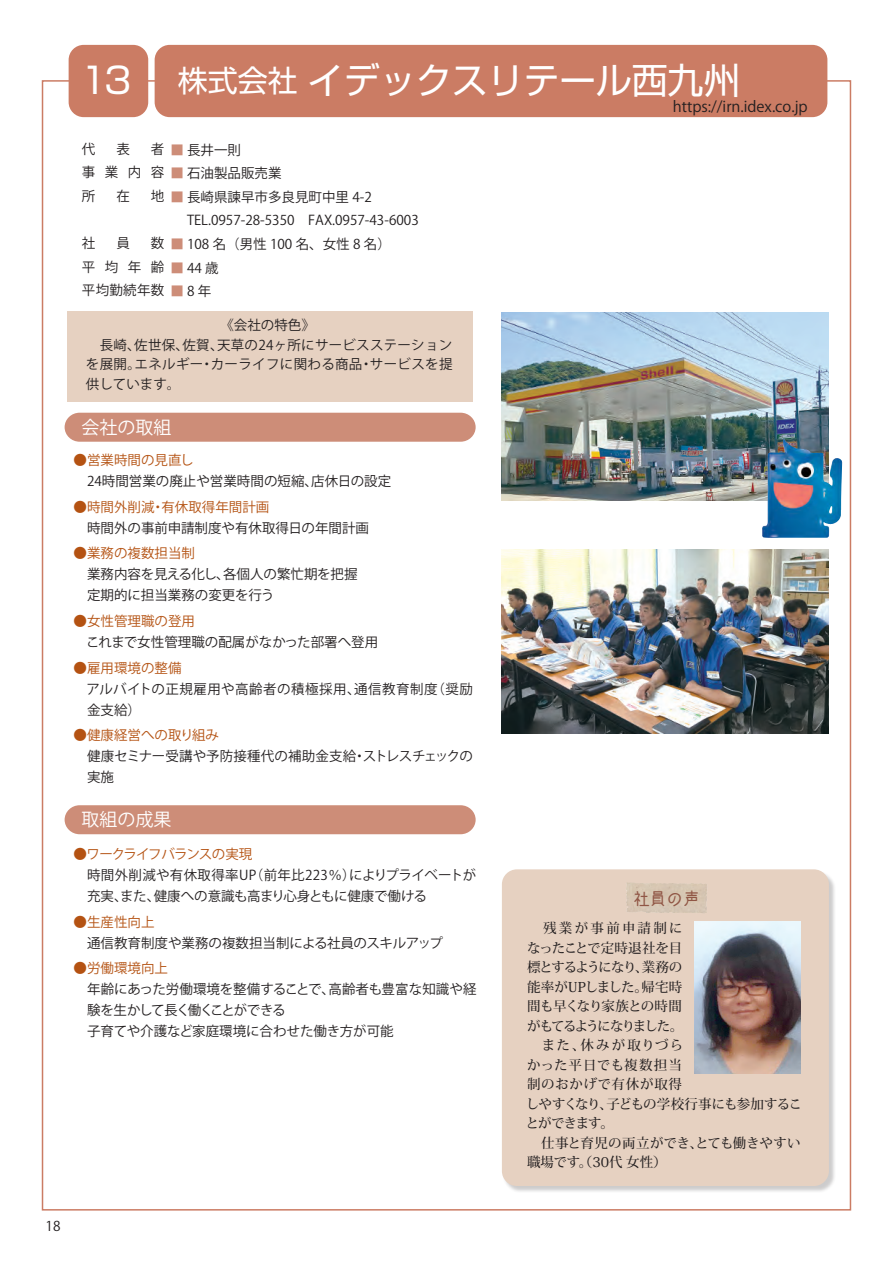
<style>
.page{position:relative;width:893px;height:1263px;background:#fff}
.page>*{position:absolute;margin:0;border:0;box-sizing:border-box;transform-origin:0 0}
.t1{font:36px "Shin Go Pro";color:#fff}
.t2{font:18px "Koz Go Pro";color:#fff}
.t3{font:16.5px "cinecaption";color:#905645}
.t4{font:15px "Koz Go Pro";color:#231f20}
.t5{font:13.5px/21px "Koz Go Pro";color:#231f20}
.t6{font:500 13.5px/19.5px "Koz Min Pro";color:#231f20}
.t7{font:13.5px "Koz Go Pro";color:#b45212}
.t8{font:13.5px/21px "Koz Go Pro";letter-spacing:.035em;color:#231f20}
.t9{font:13.5px "Koz Go Pro";letter-spacing:-.06em;color:#b45212}
.s1{font-size:30px}
.s2{color:#cd8d78}
</style>
<div class="page">
<div style="left:65px;top:413px;width:411px;height:29px;background:#cd8d78"></div>
<div style="left:155px;top:45px;width:672px;height:72px;background:#cb7c64;border-radius:15px"></div>
<div style="left:69px;top:45px;width:79px;height:72px;background:#cb7c64;border-radius:15px"></div>
<div style="left:65px;top:805px;width:411px;height:29px;background:#cd8d78"></div>
<div style="left:68px;top:311px;width:405px;height:91px;background:#e6d1c1"></div>
<img style="left:502px;top:875px;width:333px;height:317px">
<div style="left:502px;top:869px;width:327px;height:317px;background:#e6d1c1;border-radius:15px"></div>
<img style="left:626px;top:883px;width:33px;height:30px">
<img style="left:694px;top:921px;width:107px;height:152px">
<img style="left:502px;top:312px;width:327px;height:188px">
<img style="left:502px;top:549px;width:327px;height:185px">
<img style="left:762px;top:438px;width:81px;height:100px">
<h1 class="t1" style="left:80px;top:51px;width:53px">13</h1>
<h1 class="t1" style="left:178px;top:51px;width:563px"><span class="s1">株式会社</span> イデックスリテール西九州</h1>
<p class="t4" style="left:673px;top:97px;width:136px">https://irn.idex.co.jp</p>
<p class="t5" style="left:82px;top:139px;width:15px">代</p>
<p class="t5" style="left:116px;top:139px;width:15px">表</p>
<p class="t5" style="left:82px;top:186px;width:15px">所</p>
<p class="t5" style="left:116px;top:186px;width:15px">在</p>
<p class="t5" style="left:82px;top:233px;width:15px">社</p>
<p class="t5" style="left:116px;top:233px;width:15px">員</p>
<p class="t5" style="left:151px;top:139px;width:92px">者 <span class="s2">■</span> 長井一則</p>
<p class="t5" style="left:82px;top:163px;width:201px">事 業 内 容 <span class="s2">■</span> 石油製品販売業</p>
<p class="t5" style="left:151px;top:187px;width:222px">地 <span class="s2">■</span> 長崎県諫早市多良見町中里 4-2</p>
<p class="t5" style="left:170px;top:210px;width:250px">　 TEL.0957-28-5350　FAX.0957-43-6003</p>
<p class="t5" style="left:151px;top:234px;width:241px">数 <span class="s2">■</span> 108 名（男性 100 名、女性 8 名）</p>
<p class="t5" style="left:82px;top:257px;width:138px">平均年齢<span class="s2">■</span> 44 歳</p>
<p class="t5" style="left:82px;top:280px;width:131px">平均勤続年数 <span class="s2">■</span> 8 年</p>
<p class="t5" style="left:220px;top:314px;width:96px">《会社の特色》</p>
<p class="t5" style="left:86px;top:335px;width:368px;line-height:19.5px;text-align:justify">　長崎、佐世保、佐賀、天草の24ヶ所にサービスステーションを展開。エネルギー・カーライフに関わる商品・サービスを提供しています。</p>
<h2 class="t2" style="left:81px;top:416px;width:92px">会社の取組</h2>
<p class="t7" style="left:74px;top:452px;width:122px">●営業時間の見直し</p>
<p class="t5" style="left:87px;top:471px;width:306px">24時間営業の廃止や営業時間の短縮、店休日の設定</p>
<p class="t7" style="left:74px;top:498px;width:197px">●時間外削減・有休取得年間計画</p>
<p class="t5" style="left:87px;top:518px;width:283px">時間外の事前申請制度や有休取得日の年間計画</p>
<p class="t7" style="left:74px;top:545px;width:123px">●業務の複数担当制</p>
<p class="t5" style="left:87px;top:564px;width:272px">業務内容を見える化し、各個人の繁忙期を把握定期的に担当業務の変更を行う</p>
<p class="t7" style="left:74px;top:612px;width:123px">●女性管理職の登用</p>
<p class="t5" style="left:86px;top:632px;width:294px">これまで女性管理職の配属がなかった部署へ登用</p>
<p class="t7" style="left:74px;top:659px;width:110px">●雇用環境の整備</p>
<p class="t8" style="left:87px;top:678px;width:388px">アルバイトの正規雇用や高齢者の積極採用、通信教育制度（奨励金支給）</p>
<p class="t7" style="left:74px;top:726px;width:147px">●健康経営への取り組み</p>
<p class="t5" style="left:87px;top:746px;width:387px">健康セミナー受講や予防接種代の補助金支給・ストレスチェックの実施</p>
<h2 class="t2" style="left:81px;top:808px;width:92px">取組の成果</h2>
<p class="t9" style="left:74px;top:845px;width:180px">●ワークライフバランスの実現</p>
<p class="t5" style="left:87px;top:865px;width:391px">時間外削減や有休取得率UP（前年比223％）によりプライベートが充実、また、健康への意識も高まり心身ともに健康で働ける</p>
<p class="t7" style="left:74px;top:913px;width:83px">●生産性向上</p>
<p class="t5" style="left:87px;top:932px;width:357px">通信教育制度や業務の複数担当制による社員のスキルアップ</p>
<p class="t7" style="left:74px;top:959px;width:96px">●労働環境向上</p>
<p class="t5" style="left:87px;top:979px;width:391px">年齢にあった労働環境を整備することで、高齢者も豊富な知識や経験を生かして長く働くことができる<br>子育てや介護など家庭環境に合わせた働き方が可能</p>
<p class="t3" style="left:633px;top:890px;width:67px">社員の声</p>
<p class="t6" style="left:526px;top:918px;width:278px">　残業が事前申請制に<br>なったことで定時退社を目<br>標とするようになり、業務の<br>能率がUPしました。帰宅時<br>間も早くなり家族との時間<br>がもてるようになりました。<br>　また、休みが取りづら<br>かった平日でも複数担当<br>制のおかげで有休が取得<br>しやすくなり、子どもの学校行事にも参加することができます。<br>　仕事と育児の両立ができ、とても働きやすい職場です。（30代 女性）</p>
<p class="t5" style="left:46px;top:1216px;width:16px">18</p>
</div>
